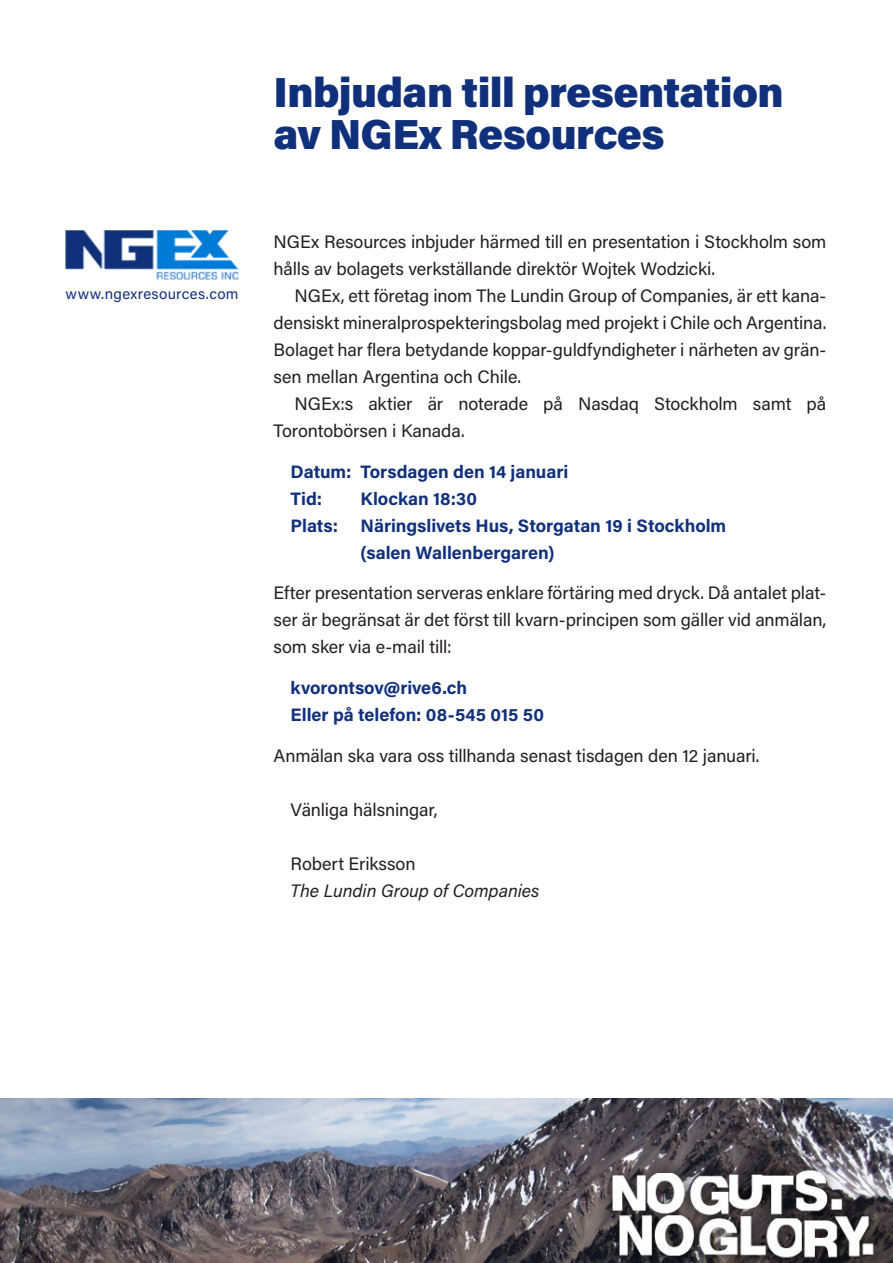
<style>
.page{position:relative;width:893px;height:1263px;background:#fff}
.page>*{position:absolute;margin:0;border:0;box-sizing:border-box;transform-origin:0 0}
.hrub{font:900 42px/42px "Acumin Pro";letter-spacing:-.015em;color:#10307b}
.indrag{font:18px/27px "Acumin Pro";letter-spacing:-.005em;color:#231f20}
.first{font:18px/27px "Acumin Pro";letter-spacing:-.01em;color:#231f20;text-align:justify}
.first-2{font:700 18px/27px "Acumin Pro";color:#10307b}
.first-3{font:italic 18px "Acumin Pro";letter-spacing:-.005em;color:#231f20}
.first-4{font:15px "Acumin Pro";letter-spacing:.025em;color:#10307b}
</style>
<div class="page">
<img style="left:0;top:1099px;width:893px;height:164px">
<img style="left:64px;top:228px;width:178px;height:56px">
<p class="first-4" style="left:66px;top:283px;width:175px">www.ngexresources.com</p>
<p class="hrub" style="left:274px;top:70px;width:512px">Inbjudan till presentation av NGEx Resources</p>
<p class="indrag" style="left:274px;top:228px;width:554px">NGEx Resources inbjuder härmed till en presentation i Stockholm som hålls av bolagets verkställande direktör Wojtek Wodzicki.</p>
<p class="indrag" style="left:274px;top:282px;width:554px;text-align:justify;text-indent:21px">NGEx, ett företag inom The Lundin Group of Companies, är ett kana&shy;densiskt mineralprospekteringsbolag med projekt i Chile och Argentina.<br>Bolaget har flera betydande koppar-guldfyndigheter i närheten av grän&shy;sen mellan Argentina och Chile.</p>
<p class="indrag" style="left:274px;top:390px;width:554px;text-indent:21px">NGEx:s aktier är noterade på Nasdaq Stockholm samt på<br>Torontobörsen i Kanada.</p>
<p class="first-2" style="left:291px;top:457px;width:279px">Datum: Torsdagen den 14 januari</p>
<p class="first-2" style="left:291px;top:484px;width:33px">Tid:</p>
<p class="first-2" style="left:361px;top:484px;width:118px">Klockan 18:30</p>
<p class="first-2" style="left:291px;top:511px;width:49px">Plats:</p>
<p class="first-2" style="left:361px;top:511px;width:367px">Näringslivets Hus, Storgatan 19 i Stockholm (salen Wallenbergaren)</p>
<p class="first" style="left:274px;top:579px;width:554px">Efter presentation serveras enklare förtäring med dryck. Då antalet plat&shy;ser är begränsat är det först till kvarn-principen som gäller vid anmälan, som sker via e-mail till:</p>
<p class="first-2" style="left:291px;top:673px;width:178px">kvorontsov@rive6.ch</p>
<p class="first-2" style="left:291px;top:700px;width:255px">Eller på telefon: 08-545 015 50</p>
<p class="first" style="left:274px;top:741px;width:488px">Anmälan ska vara oss tillhanda senast tisdagen den 12 januari.</p>
<p class="first" style="left:291px;top:795px;width:149px">Vänliga hälsningar,</p>
<p class="first" style="left:291px;top:849px;width:126px">Robert Eriksson</p>
<p class="first-3" style="left:291px;top:878px;width:250px">The Lundin Group of Companies</p>
</div>
